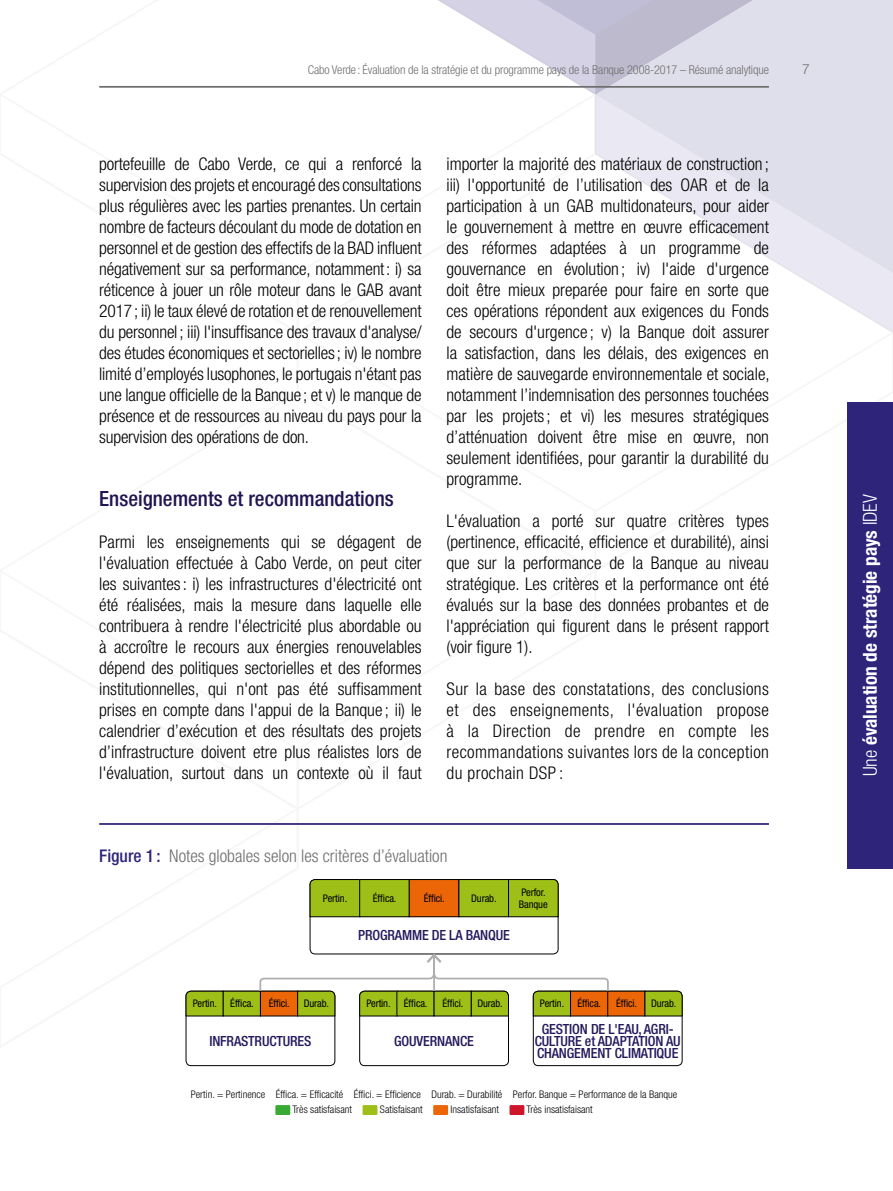
<style>
.page{position:relative;width:893px;height:1191px;background:#fff}
.page>*{position:absolute;margin:0;border:0;box-sizing:border-box;transform-origin:0 0}
.t1{font:500 condensed 21px "Helvetica Neue LT Std";color:#211452}
.t2{font:700 condensed 19.25px "Helvetica Neue LT Std";color:#fff}
.t3{font:300 condensed 17.5px/21px "Helvetica Neue LT Std";color:#000;text-align:justify}
.t4{font:300 condensed 17.5px "Helvetica Neue LT Std";color:#706f6f}
.t5{font:500 condensed 14px/12.2px "Helvetica Neue LT Std";letter-spacing:-.01em;color:#24195d;text-align:center}
.t6{font:300 14px "Helvetica Neue LT Std";color:#706f6f}
.t7{font:300 condensed 12.25px "Helvetica Neue LT Std";letter-spacing:-.01em;color:#706f6f}
.t8{font:300 condensed 10.5px/15px "Helvetica Neue LT Std";color:#000}
.t9{font:condensed 10.5px/12.2px "Helvetica Neue LT Std";letter-spacing:-.01em;color:#000}
.s1{font-weight:500;color:#2e247a}
.s2{font-weight:300}
</style>
<div class="page">
<svg style="left:438px;top:0;width:455px;height:332px"></svg>
<hr style="left:99px;top:86px;width:670px;height:2px;background:#706f6f">
<div style="left:847px;top:402px;width:46px;height:466px;background:#2e247a"></div>
<hr style="left:99px;top:823px;width:670px;height:2px;background:#2e247a">
<svg style="left:310px;top:879px;width:49px;height:38px;background:#94b416"></svg>
<div style="left:360px;top:879px;width:49px;height:37px;background:#9dbf17"></div>
<div style="left:359px;top:879px;width:50px;height:38px;border:1px solid #000"></div>
<div style="left:409px;top:879px;width:50px;height:37px;background:#ec6608"></div>
<div style="left:409px;top:879px;width:50px;height:38px;border:1px solid #000"></div>
<div style="left:459px;top:879px;width:49px;height:37px;background:#9dbf17"></div>
<div style="left:459px;top:879px;width:50px;height:38px;border:1px solid #000"></div>
<svg style="left:508px;top:879px;width:51px;height:38px;background:#90ae16"></svg>
<div style="left:186px;top:991px;width:149px;height:74px;border:1px solid #000;border-radius:5px"></div>
<svg style="left:186px;top:990px;width:38px;height:26px"></svg>
<div style="left:223px;top:991px;width:37px;height:25px;background:#9dbf17"></div>
<div style="left:223px;top:991px;width:38px;height:25px;border:1px solid #000"></div>
<div style="left:359px;top:991px;width:150px;height:74px;border:1px solid #000;border-radius:5px"></div>
<div style="left:533px;top:991px;width:149px;height:74px;border:1px solid #000;border-radius:5px"></div>
<div style="left:608px;top:991px;width:37px;height:25px;background:#ec6608"></div>
<svg style="left:644px;top:990px;width:39px;height:26px"></svg>
<svg style="left:259px;top:952px;width:351px;height:64px"></svg>
<div style="left:275px;top:1105px;width:15px;height:10px;background:#3aaa35"></div>
<div style="left:363px;top:1105px;width:14px;height:10px;background:#9dbf17"></div>
<div style="left:433px;top:1105px;width:15px;height:10px;background:#ec6608"></div>
<div style="left:509px;top:1105px;width:15px;height:10px;background:#ce162b"></div>
<p class="t7" style="left:308px;top:63px;width:463px">Cabo Verde: Évaluation de la stratégie et du programme pays de la Banque 2008-2017 – Résumé analytique</p>
<p class="t6" style="left:802px;top:61px;width:9px">7</p>
<p class="t3" style="left:99px;top:153px;width:324px">portefeuille de Cabo Verde, ce qui a renforcé la supervision des projets et encouragé des consultations plus régulières avec les parties prenantes. Un certain nombre de facteurs découlant du mode de dotation en personnel et de gestion des effectifs de la BAD influent négativement sur sa performance, notamment: i) sa réticence à jouer un rôle moteur dans le GAB avant 2017; ii) le taux élevé de rotation et de renouvellement du personnel; iii) l'insuffisance des travaux d'analyse/ des études économiques et sectorielles; iv) le nombre limité d’employés lusophones, le portugais n'étant pas une langue officielle de la Banque; et v) le manque de présence et de ressources au niveau du pays pour la supervision des opérations de don.</p>
<p class="t1" style="left:99px;top:486px;width:296px">Enseignements et recommandations</p>
<p class="t3" style="left:99px;top:531px;width:324px">Parmi les enseignements qui se dégagent de l'évaluation effectuée à Cabo Verde, on peut citer les suivantes: i) les infrastructures d'électricité ont été réalisées, mais la mesure dans laquelle elle contribuera à rendre l'électricité plus abordable ou à accroître le recours aux énergies renouvelables dépend des politiques sectorielles et des réformes institutionnelles, qui n'ont pas été suffisamment prises en compte dans l'appui de la Banque ; ii) le calendrier d’exécution et des résultats des projets d’infrastructure doivent etre plus réalistes lors de l'évaluation, surtout dans un contexte où il faut</p>
<p class="t3" style="left:446px;top:153px;width:325px">importer la majorité des matériaux de construction ; iii) l'opportunité de l’utilisation des OAR et de la participation à un GAB multidonateurs, pour aider le gouvernement à mettre en œuvre efficacement des réformes adaptées à un programme de gouvernance en évolution ; iv) l'aide d'urgence doit être mieux preparée pour faire en sorte que ces opérations répondent aux exigences du Fonds de secours d'urgence ; v) la Banque doit assurer la satisfaction, dans les délais, des exigences en matière de sauvegarde environnementale et sociale, notamment l’indemnisation des personnes touchées par les projets; et vi) les mesures stratégiques d’atténuation doivent être mise en œuvre, non seulement identifiées, pour garantir la durabilité du programme.</p>
<p class="t3" style="left:446px;top:510px;width:324px">L'évaluation a porté sur quatre critères types (pertinence, efficacité, efficience et durabilité), ainsi que sur la performance de la Banque au niveau stratégique. Les critères et la performance ont été évalués sur la base des données probantes et de l'appréciation qui figurent dans le présent rapport (voir figure 1).</p>
<p class="t3" style="left:446px;top:678px;width:324px">Sur la base des constatations, des conclusions et des enseignements, l'évaluation propose à la Direction de prendre en compte les recommandations suivantes lors de la conception du prochain DSP :</p>
<p class="t4" style="left:99px;top:846px;width:350px"><span class="s1">Figure 1 :</span> Notes globales selon les critères d’évaluation</p>
<p class="t9" style="left:323px;top:892px;width:26px">Pertin.</p>
<p class="t9" style="left:373px;top:892px;width:25px">Éffica.</p>
<p class="t9" style="left:424px;top:892px;width:23px">Éffici.</p>
<p class="t9" style="left:471px;top:892px;width:27px">Durab.</p>
<p class="t9" style="left:519px;top:886px;width:30px">Perfor.<br>Banque</p>
<p class="t5" style="left:358px;top:929px;width:153px">PROGRAMME DE LA BANQUE</p>
<p class="t9" style="left:540px;top:997px;width:26px">Pertin.</p>
<p class="t9" style="left:577px;top:997px;width:25px">Éffica.</p>
<p class="t9" style="left:616px;top:997px;width:23px">Éffici.</p>
<p class="t9" style="left:651px;top:997px;width:27px">Durab.</p>
<p class="t5" style="left:535px;top:1022px;width:147px">GESTION DE L'EAU, AGRI-<br>CULTURE et ADAPTATION AU<br>CHANGEMENT CLIMATIQUE</p>
<p class="t8" style="left:292px;top:1086px;width:386px;text-indent:-102px">Pertin. = Pertinence Éffica. = Efficacité Éffici. = Efficience Durab. = Durabilité Perfor. Banque = Performance de la Banque<br>Très satisfaisant</p>
<p class="t9" style="left:193px;top:997px;width:26px">Pertin.</p>
<p class="t9" style="left:230px;top:997px;width:25px">Éffica.</p>
<p class="t9" style="left:269px;top:997px;width:23px">Éffici.</p>
<p class="t9" style="left:304px;top:997px;width:27px">Durab.</p>
<p class="t5" style="left:209px;top:1034px;width:104px">INFRASTRUCTURES</p>
<p class="t9" style="left:366px;top:997px;width:26px">Pertin.</p>
<p class="t9" style="left:404px;top:997px;width:25px">Éffica.</p>
<p class="t9" style="left:442px;top:997px;width:23px">Éffici.</p>
<p class="t9" style="left:477px;top:997px;width:27px">Durab.</p>
<p class="t5" style="left:394px;top:1034px;width:81px">GOUVERNANCE</p>
<p class="t8" style="left:380px;top:1102px;width:44px">Satisfaisant</p>
<p class="t8" style="left:451px;top:1102px;width:50px">Insatisfaisant</p>
<p class="t8" style="left:526px;top:1102px;width:68px">Très insatisfaisant</p>
<p class="t2" style="left:858px;top:776px;width:284px;rotate:-90deg"><span class="s2">Une</span> évaluation de stratégie pays <span class="s2">IDEV</span></p>
</div>
